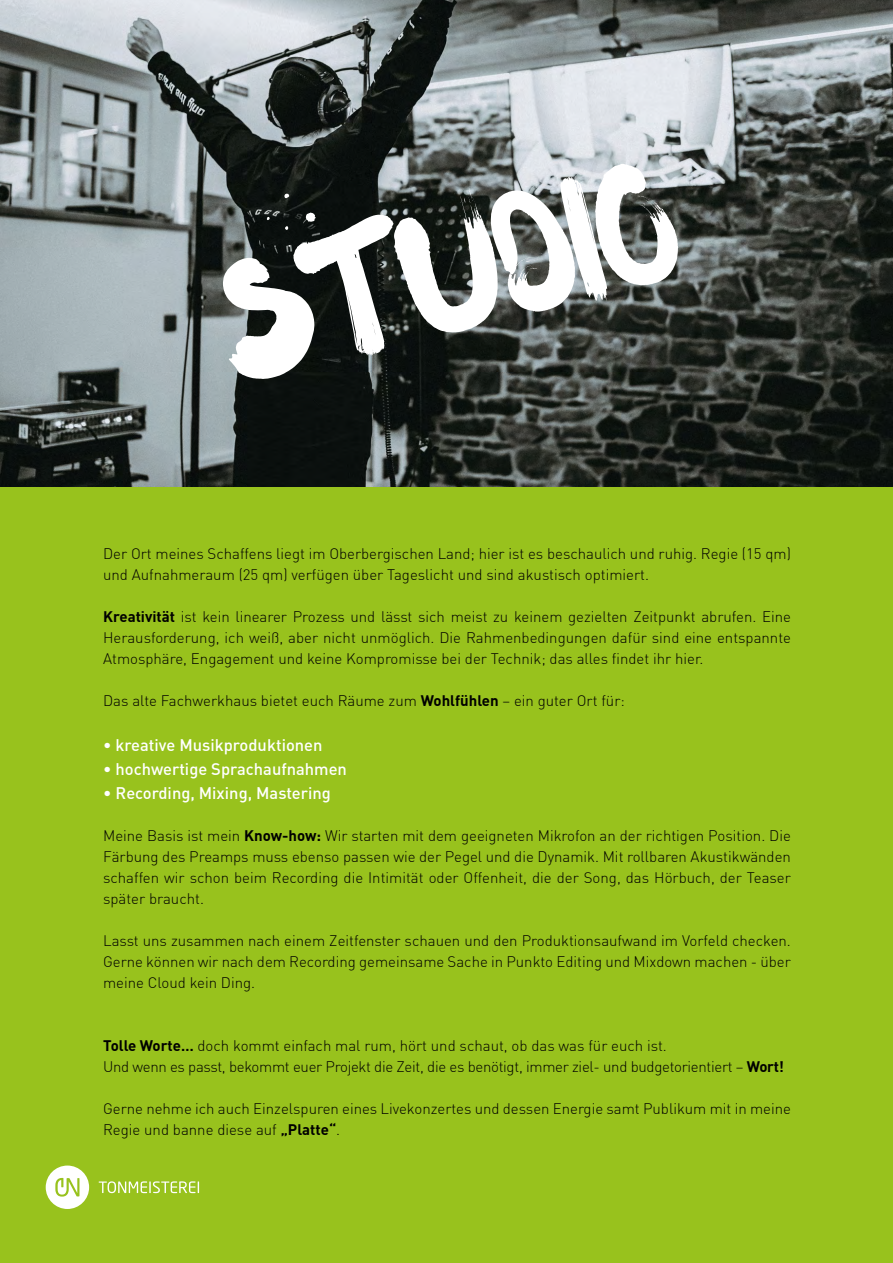
<style>
.page{position:relative;width:893px;height:1263px;background:#fff}
.page>*{position:absolute;margin:0;border:0;box-sizing:border-box;transform-origin:0 0}
.t1{font:154.95px "Waterlily";color:#fff}
.t2{font:500 16.5px "DIN";color:#fff}
.t3{font:300 15px/21px "DIN";color:#000;text-align:justify}
.t4{font:300 15px/21px "DIN";letter-spacing:-.02em;color:#000}
.s1{font-weight:700}
</style>
<div class="page">
<div style="left:0;top:485px;width:893px;height:778px;background:#98c21d"></div>
<img style="left:0;top:0;width:893px;height:487px">
<div style="left:46px;top:1165px;width:43px;height:44px;background:#fff;border-radius:50%"></div>
<svg style="left:55px;top:1178px;width:24px;height:18px"></svg>
<svg style="left:99px;top:1181px;width:100px;height:12px"></svg>
<h1 class="t1" style="left:194px;top:216px;width:465px;rotate:-14deg">STUDIO</h1>
<p class="t3" style="left:103px;top:542px;width:689px">Der Ort meines Schaffens liegt im Oberbergischen Land; hier ist es beschaulich und ruhig. Regie (15 qm) und Aufnahmeraum (25 qm) verfügen über Tageslicht und sind akustisch optimiert.</p>
<p class="t3" style="left:103px;top:605px;width:689px"><span class="s1">Kreativität</span> ist kein linearer Prozess und lässt sich meist zu keinem gezielten Zeitpunkt abrufen. Eine Herausforderung, ich weiß, aber nicht unmöglich. Die Rahmenbedingungen dafür sind eine entspannte Atmosphäre, Engagement und keine Kompromisse bei der Technik; das alles findet ihr hier.</p>
<p class="t3" style="left:103px;top:689px;width:523px">Das alte Fachwerkhaus bietet euch Räume zum <span class="s1">Wohlfühlen</span> – ein guter Ort für:</p>
<p class="t2" style="left:103px;top:734px;width:221px">• kreative Musikproduktionen</p>
<p class="t2" style="left:103px;top:758px;width:245px">• hochwertige Sprachaufnahmen</p>
<p class="t2" style="left:103px;top:782px;width:229px">• Recording, Mixing, Mastering</p>
<p class="t3" style="left:103px;top:824px;width:689px">Meine Basis ist mein <span class="s1">Know-how:</span> Wir starten mit dem geeigneten Mikrofon an der richtigen Position. Die Färbung des Preamps muss ebenso passen wie der Pegel und die Dynamik. Mit rollbaren Akustikwänden schaffen wir schon beim Recording die Intimität oder Offenheit, die der Song, das Hörbuch, der Teaser später braucht.</p>
<p class="t3" style="left:103px;top:929px;width:689px">Lasst uns zusammen nach einem Zeitfenster schauen und den Produktionsaufwand im Vorfeld checken.<br>Gerne können wir nach dem Recording gemeinsame Sache in Punkto Editing und Mixdown machen - über meine Cloud kein Ding.</p>
<p class="t4" style="left:103px;top:1034px;width:682px"><span class="s1">Tolle Worte…</span> doch kommt einfach mal rum, hört und schaut, ob das was für euch ist.<br>Und wenn es passt, bekommt euer Projekt die Zeit, die es benötigt, immer ziel- und budgetorientiert – <span class="s1">Wort!</span></p>
<p class="t3" style="left:103px;top:1097px;width:689px">Gerne nehme ich auch Einzelspuren eines Livekonzertes und dessen Energie samt Publikum mit in meine<br>Regie und banne diese auf <span class="s1">„Platte“</span>.</p>
</div>
